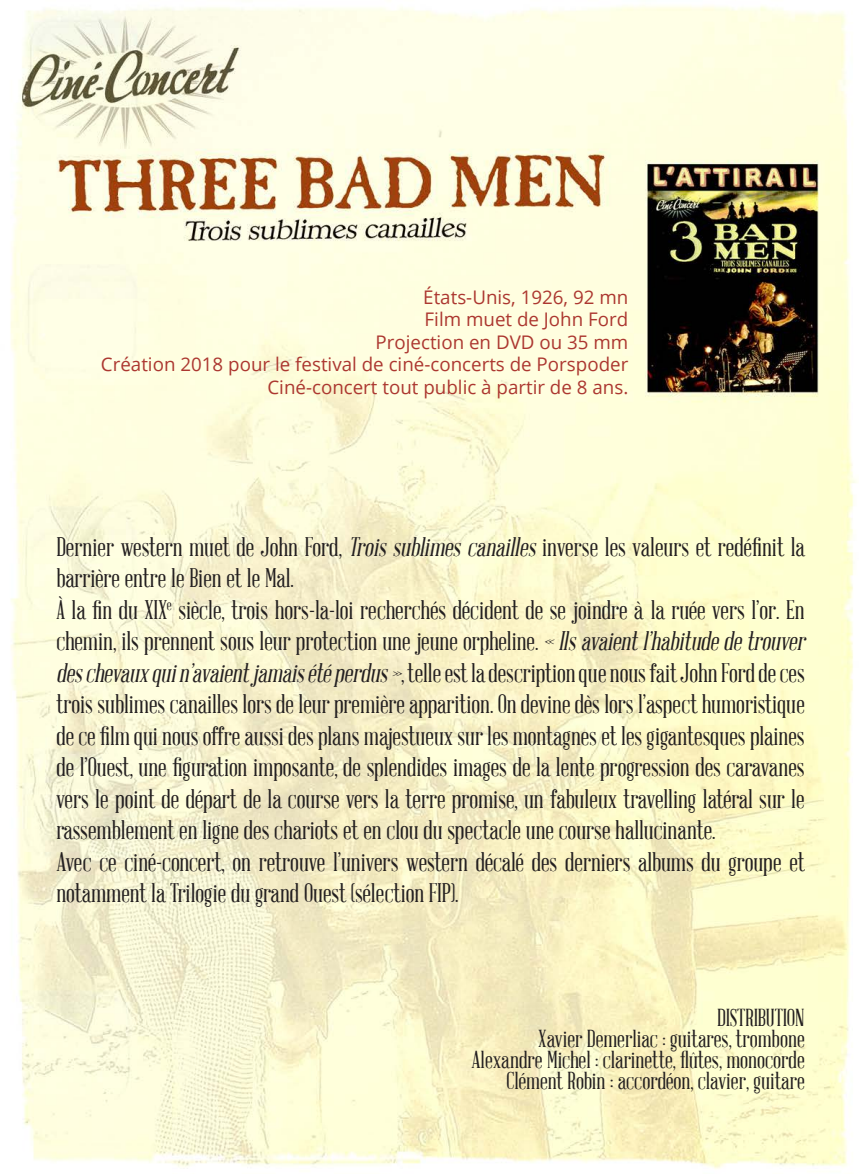
<style>
.page{position:relative;width:859px;height:1174px;background:#fff}
.page>*{position:absolute;margin:0;border:0;box-sizing:border-box;transform-origin:0 0}
.t1{font:26.25px/31.5px "Abraham Lincoln";color:#231f20}
.t2{font:24px "Abraham Lincoln";color:#231f20}
.t3{font:18.75px "Open Sans";color:#ac3730}
.s1{font-style:italic}
</style>
<div class="page">
<img style="left:10px;top:5px;width:847px;height:1164px">
<p class="t3" style="left:423px;top:284px;width:207px">États-Unis, 1926, 92 mn</p>
<p class="t3" style="left:425px;top:306px;width:205px">Film muet de John Ford</p>
<p class="t3" style="left:376px;top:329px;width:254px">Projection en DVD ou 35 mm</p>
<p class="t3" style="left:101px;top:351px;width:529px">Création 2018 pour le festival de ciné-concerts de Porspoder</p>
<p class="t3" style="left:267px;top:374px;width:362px">Ciné-concert tout public à partir de 8 ans.</p>
<p class="t1" style="left:56px;top:531px;width:750px">Dernier western muet de John Ford, <span class="s1">Troissublimescanailles</span>inverse les valeurs et redéfinit la barrière entre le Bien et le Mal.</p>
<p class="t1" style="left:56px;top:594px;width:755px">À la fin du XIX<sup>e</sup> siècle, trois hors-la-loi recherchés décident de se joindre à la ruée vers l’or. En chemin, ils prennent sous leur protection une jeune orpheline. <span class="s1">« Ilsavaientl’habitudedetrouver deschevauxquin’avaientjamaisétéperdus»</span>, telle est la description que nous fait John Ford de ces trois sublimes canailles lors de leur première apparition. On devine dès lors l’aspect humoristique de ce film qui nous offre aussi des plans majestueux sur les montagnes et les gigantesques plaines de l’Ouest, une figuration imposante, de splendides images de la lente progression des caravanes vers le point de départ de la course vers la terre promise, un fabuleux travelling latéral sur le rassemblement en ligne des chariots et en clou du spectacle une course hallucinante.</p>
<p class="t1" style="left:56px;top:846px;width:750px">Avec ce ciné-concert, on retrouve l’univers western décalé des derniers albums du groupe et notamment la Trilogie du grand Ouest (sélection FIP).</p>
<p class="t2" style="left:717px;top:1005px;width:89px">DISTRIBUTION</p>
<p class="t2" style="left:538px;top:1026px;width:268px">Xavier Demerliac : guitares, trombone</p>
<p class="t2" style="left:471px;top:1047px;width:335px">Alexandre Michel : clarinette, flûtes, monocorde</p>
<p class="t2" style="left:506px;top:1068px;width:300px">Clément Robin : accordéon, clavier, guitare</p>
</div>
